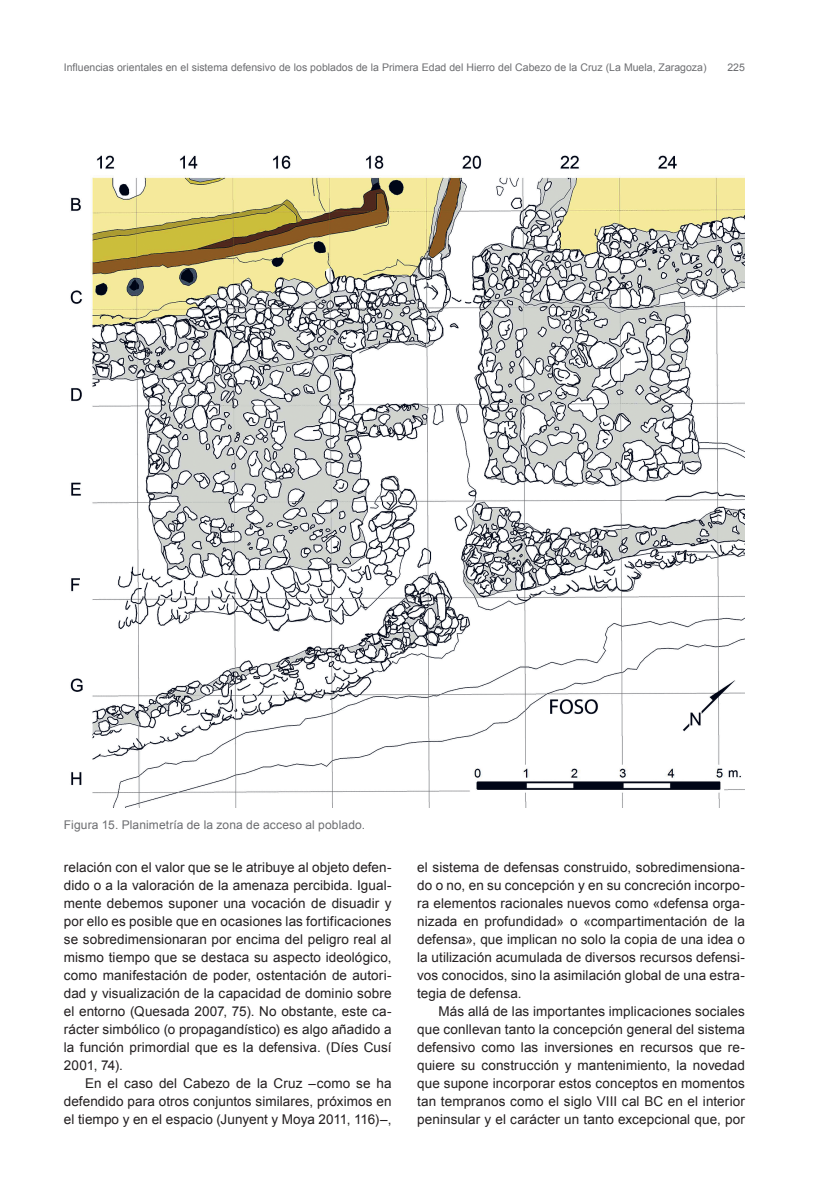
<style>
.page{position:relative;width:830px;height:1191px;background:#fff}
.page>*{position:absolute;margin:0;border:0;box-sizing:border-box;transform-origin:0 0}
.t1{font:13.5px/18px "Arial";letter-spacing:.005em;color:#231f20;text-align:justify}
.t2{font:12px "Arial";letter-spacing:.01em;color:#6c6d70}
.t3{font:10.5px "Arial";color:#6c6d70}
</style>
<div class="page">
<img style="left:70px;top:155px;width:674px;height:653px">
<p class="t3" style="left:64px;top:62px;width:644px">Influencias orientales en el sistema defensivo de los poblados de la Primera Edad del Hierro del Cabezo de la Cruz (La Muela, Zaragoza)</p>
<p class="t3" style="left:727px;top:62px;width:19px">225</p>
<p class="t2" style="left:64px;top:818px;width:302px">Figura 15. Planimetría de la zona de acceso al poblado.</p>
<p class="t1" style="left:64px;top:858px;width:329px">relación con el valor que se le atribuye al objeto defen&shy;dido o a la valoración de la amenaza percibida. Igual&shy;mente debemos suponer una vocación de disuadir y por ello es posible que en ocasiones las fortificaciones se sobredimensionaran por encima del peligro real al mismo tiempo que se destaca su aspecto ideológico, como manifestación de poder, ostentación de autori&shy;dad y visualización de la capacidad de dominio sobre el entorno (Quesada 2007, 75). No obstante, este ca&shy;rácter simbólico (o propagandístico) es algo añadido a la función primordial que es la defensiva. (Díes Cusí 2001, 74).</p>
<p class="t1" style="left:64px;top:1074px;width:329px;text-indent:21px">En el caso del Cabezo de la Cruz –como se ha defendido para otros conjuntos similares, próximos en el tiempo y en el espacio (Junyent y Moya 2011, 116)–,</p>
<p class="t1" style="left:417px;top:858px;width:329px">el sistema de defensas construido, sobredimensiona&shy;do o no, en su concepción y en su concreción incorpo&shy;ra elementos racionales nuevos como «defensa orga&shy;nizada en profundidad» o «compartimentación de la defensa», que implican no solo la copia de una idea o la utilización acumulada de diversos recursos defensi&shy;vos conocidos, sino la asimilación global de una estra&shy;tegia de defensa.</p>
<p class="t1" style="left:417px;top:1002px;width:329px;text-indent:21px">Más allá de las importantes implicaciones sociales que conllevan tanto la concepción general del sistema defensivo como las inversiones en recursos que re&shy;quiere su construcción y mantenimiento, la novedad que supone incorporar estos conceptos en momentos tan tempranos como el siglo VIII cal BC en el interior peninsular y el carácter un tanto excepcional que, por</p>
</div>
